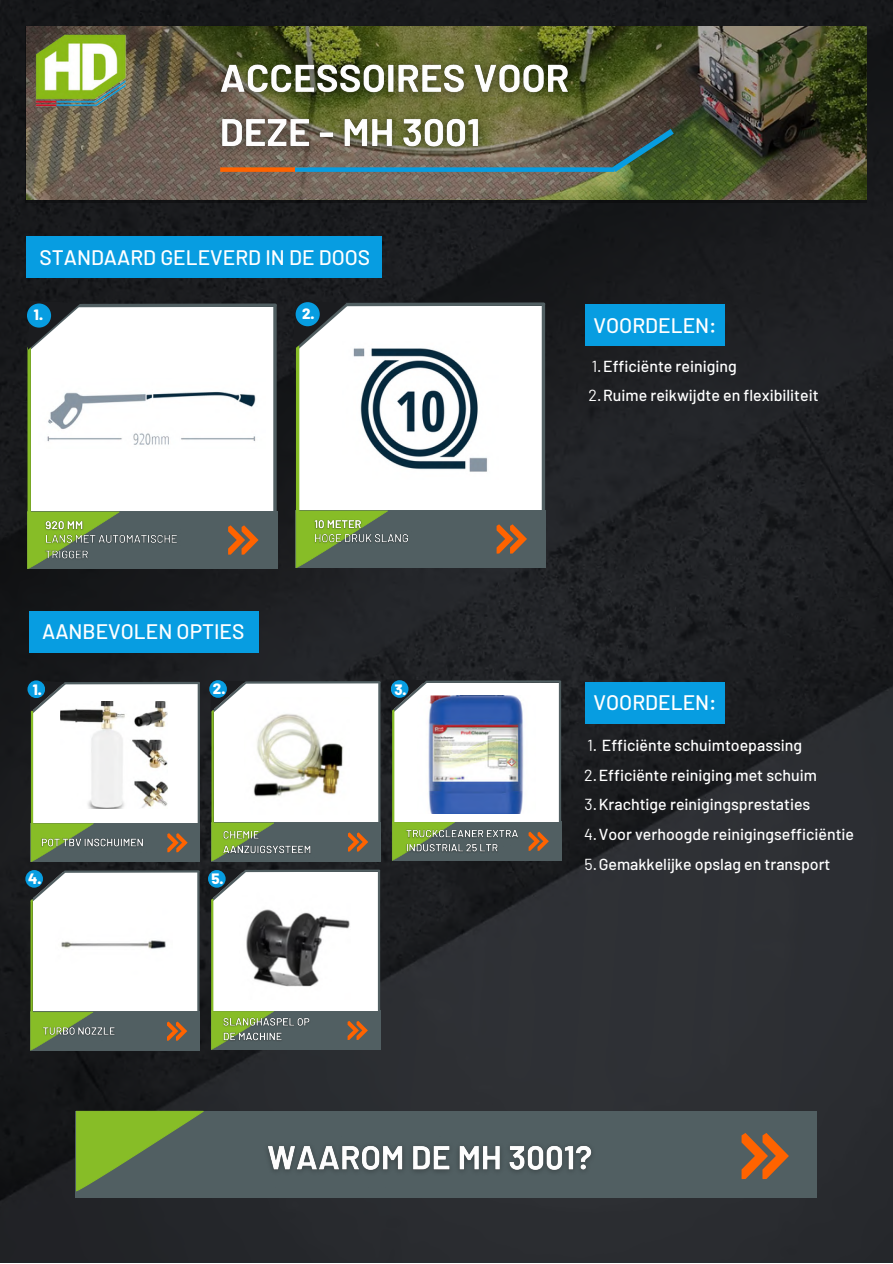
<style>
.page{position:relative;width:893px;height:1264px;background:#fff}
.page>*{position:absolute;margin:0;border:0;box-sizing:border-box;transform-origin:0 0}
.t1{font:500 21px "Barlow";color:#fff}
.t2{font:500 15.9px "Barlow";color:#fff}
.t3{font:800 15px "Barlow";color:#fff}
.s1{font-weight:400}
</style>
<div class="page">
<img style="left:0;top:0;width:892px;height:1262px">
<img style="left:26px;top:27px;width:840px;height:175px">
<div style="left:75px;top:1111px;width:742px;height:86px;background:#515f62"></div>
<svg style="left:741px;top:1133px;width:47px;height:46px"></svg>
<div style="left:220px;top:167px;width:88px;height:5px;background:#ff6300"></div>
<div style="left:295px;top:167px;width:319px;height:5px;background:#079de1"></div>
<svg style="left:606px;top:123px;width:74px;height:54px;background:#425744"></svg>
<svg style="left:76px;top:1110px;width:128px;height:82px"></svg>
<img style="left:35px;top:35px;width:92px;height:73px">
<div style="left:27px;top:236px;width:354px;height:42px;background:#079de1"></div>
<div style="left:29px;top:611px;width:229px;height:41px;background:#079de1"></div>
<div style="left:27px;top:511px;width:250px;height:58px;background:#515f62"></div>
<svg style="left:228px;top:525px;width:30px;height:29px"></svg>
<svg style="left:27px;top:511px;width:92px;height:59px"></svg>
<div style="left:31px;top:307px;width:242px;height:204px;background:#fff"></div>
<svg style="left:273px;top:306px;width:4px;height:205px"></svg>
<svg style="left:83px;top:303px;width:192px;height:4px"></svg>
<svg style="left:27px;top:353px;width:4px;height:160px"></svg>
<img style="left:47px;top:392px;width:209px;height:53px">
<div style="left:296px;top:510px;width:249px;height:58px;background:#515f62"></div>
<svg style="left:496px;top:524px;width:31px;height:29px"></svg>
<svg style="left:296px;top:510px;width:92px;height:59px"></svg>
<div style="left:299px;top:306px;width:242px;height:204px;background:#fff"></div>
<svg style="left:541px;top:304px;width:4px;height:206px"></svg>
<svg style="left:351px;top:302px;width:192px;height:4px"></svg>
<hr style="left:296px;top:347px;width:3px;height:165px;background:#87bd27">
<svg style="left:292px;top:300px;width:59px;height:52px"></svg>
<img style="left:342px;top:342px;width:146px;height:130px">
<div style="left:31px;top:823px;width:169px;height:39px;background:#515f62"></div>
<svg style="left:167px;top:833px;width:20px;height:19px"></svg>
<svg style="left:31px;top:823px;width:62px;height:39px"></svg>
<div style="left:33px;top:684px;width:165px;height:138px;background:#fff"></div>
<svg style="left:29px;top:680px;width:39px;height:35px"></svg>
<hr style="left:198px;top:683px;width:2px;height:142px;background:#515f62">
<hr style="left:65px;top:682px;width:134px;height:2px;background:#515f62">
<hr style="left:31px;top:711px;width:2px;height:113px;background:#87bd27">
<div style="left:211px;top:822px;width:169px;height:39px;background:#515f62"></div>
<svg style="left:348px;top:832px;width:20px;height:19px"></svg>
<svg style="left:211px;top:822px;width:63px;height:40px"></svg>
<div style="left:214px;top:683px;width:164px;height:138px;background:#fff"></div>
<hr style="left:378px;top:682px;width:2px;height:142px;background:#515f62">
<hr style="left:246px;top:681px;width:133px;height:2px;background:#515f62">
<hr style="left:211px;top:711px;width:3px;height:112px;background:#87bd27">
<svg style="left:209px;top:679px;width:39px;height:36px"></svg>
<div style="left:392px;top:821px;width:169px;height:39px;background:#515f62"></div>
<svg style="left:528px;top:831px;width:20px;height:19px"></svg>
<svg style="left:392px;top:822px;width:62px;height:39px"></svg>
<div style="left:394px;top:683px;width:165px;height:138px;background:#fff"></div>
<hr style="left:559px;top:682px;width:2px;height:141px;background:#515f62">
<hr style="left:426px;top:680px;width:134px;height:3px;background:#515f62">
<hr style="left:392px;top:710px;width:2px;height:112px;background:#87bd27">
<svg style="left:390px;top:679px;width:39px;height:35px"></svg>
<div style="left:30px;top:1011px;width:170px;height:39px;background:#515f62"></div>
<svg style="left:167px;top:1021px;width:20px;height:19px"></svg>
<svg style="left:30px;top:1011px;width:63px;height:40px"></svg>
<div style="left:33px;top:872px;width:164px;height:139px;background:#fff"></div>
<hr style="left:197px;top:872px;width:2px;height:141px;background:#515f62">
<hr style="left:65px;top:870px;width:133px;height:2px;background:#515f62">
<hr style="left:31px;top:900px;width:2px;height:112px;background:#87bd27">
<svg style="left:28px;top:868px;width:39px;height:36px"></svg>
<div style="left:211px;top:1010px;width:169px;height:39px;background:#515f62"></div>
<svg style="left:347px;top:1021px;width:21px;height:18px"></svg>
<svg style="left:211px;top:1011px;width:62px;height:39px"></svg>
<div style="left:213px;top:872px;width:165px;height:138px;background:#fff"></div>
<hr style="left:378px;top:871px;width:2px;height:141px;background:#515f62">
<hr style="left:245px;top:869px;width:134px;height:3px;background:#515f62">
<hr style="left:211px;top:899px;width:2px;height:112px;background:#87bd27">
<svg style="left:209px;top:868px;width:39px;height:35px"></svg>
<svg style="left:24px;top:301px;width:59px;height:52px"></svg>
<div style="left:27px;top:680px;width:18px;height:18px;background:#079de1;border-radius:50%"></div>
<div style="left:209px;top:680px;width:18px;height:17px;background:#079de1;border-radius:50%"></div>
<div style="left:391px;top:680px;width:17px;height:17px;background:#079de1;border-radius:50%"></div>
<div style="left:25px;top:870px;width:18px;height:17px;background:#079de1;border-radius:50%"></div>
<div style="left:208px;top:870px;width:18px;height:17px;background:#079de1;border-radius:50%"></div>
<img style="left:60px;top:702px;width:107px;height:106px">
<img style="left:245px;top:697px;width:98px;height:100px">
<img style="left:417px;top:695px;width:107px;height:118px">
<img style="left:55px;top:885px;width:111px;height:64px">
<img style="left:239px;top:888px;width:111px;height:99px">
<img style="left:207px;top:42px;width:375px;height:126px">
<img style="left:268px;top:1146px;width:324px;height:26px">
<img style="left:43px;top:516px;width:43px;height:13px">
<img style="left:43px;top:529px;width:134px;height:35px">
<img style="left:311px;top:514px;width:55px;height:14px">
<img style="left:311px;top:528px;width:97px;height:20px">
<img style="left:39px;top:833px;width:104px;height:19px">
<img style="left:221px;top:827px;width:90px;height:32px">
<img style="left:40px;top:1022px;width:75px;height:18px">
<img style="left:221px;top:1013px;width:89px;height:33px">
<div style="left:585px;top:682px;width:139px;height:41px;background:#079de1"></div>
<div style="left:585px;top:305px;width:139px;height:41px;background:#079de1"></div>
<div style="left:27px;top:303px;width:24px;height:24px;background:#079de1;border-radius:50%"></div>
<div style="left:295px;top:302px;width:25px;height:24px;background:#079de1;border-radius:50%"></div>
<img style="left:404px;top:825px;width:114px;height:33px">
<p class="t1" style="left:39px;top:244px;width:332px">STANDAARD GELEVERD IN DE DOOS</p>
<p class="t3" style="left:34px;top:305px;width:11px">1.</p>
<p class="t3" style="left:302px;top:304px;width:14px">2.</p>
<p class="t1" style="left:42px;top:618px;width:204px">AANBEVOLEN OPTIES</p>
<p class="t3" style="left:33px;top:680px;width:11px">1.</p>
<p class="t3" style="left:213px;top:678px;width:14px">2.</p>
<p class="t3" style="left:394px;top:679px;width:14px">3.</p>
<p class="t3" style="left:28px;top:868px;width:15px">4.</p>
<p class="t3" style="left:211px;top:868px;width:14px">5.</p>
<p class="t1" style="left:593px;top:312px;width:124px">VOORDELEN:</p>
<p class="t2" style="left:591px;top:356px;width:146px"><span class="s1">1.</span>Efficiënte reiniging</p>
<p class="t2" style="left:588px;top:385px;width:231px"><span class="s1">2.</span>Ruime reikwijdte en flexibiliteit</p>
<p class="t1" style="left:593px;top:689px;width:124px">VOORDELEN:</p>
<p class="t2" style="left:587px;top:735px;width:216px"><span class="s1">1.</span> Efficiënte schuimtoepassing</p>
<p class="t2" style="left:584px;top:765px;width:234px"><span class="s1">2.</span>Efficiënte reiniging met schuim</p>
<p class="t2" style="left:584px;top:794px;width:227px"><span class="s1">3.</span>Krachtige reinigingsprestaties</p>
<p class="t2" style="left:584px;top:824px;width:272px"><span class="s1">4.</span>Voor verhoogde reinigingsefficiëntie</p>
<p class="t2" style="left:584px;top:853px;width:247px"><span class="s1">5.</span>Gemakkelijke opslag en transport</p>
</div>
